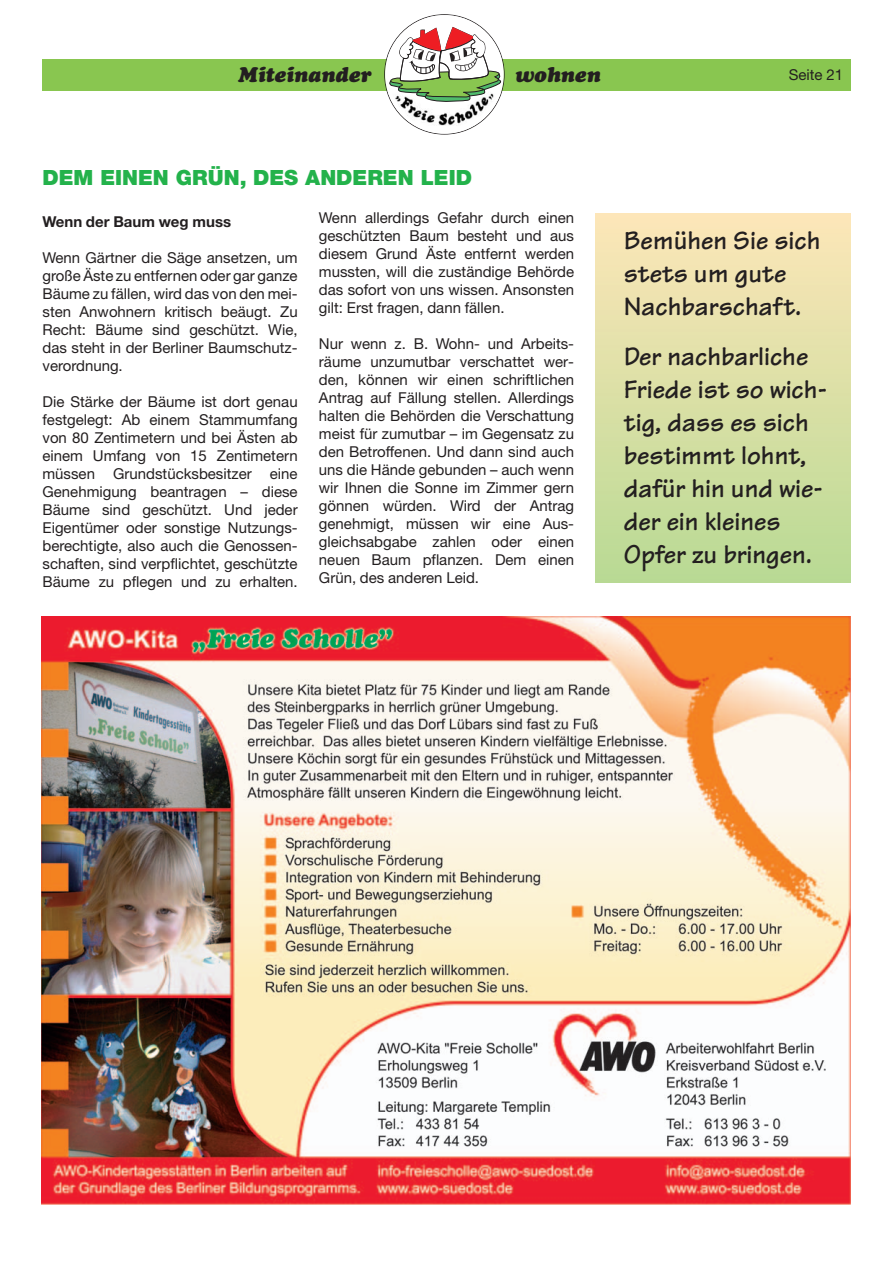
<style>
.page{position:relative;width:893px;height:1263px;background:#fff}
.page>*{position:absolute;margin:0;border:0;box-sizing:border-box;transform-origin:0 0}
.t1{font:700 27px/33px "Tekton";color:#231f20}
.t2{font:900 21px "Helvetica Neue LT Std";color:#23b24b}
.t3{font:italic 900 21px "Cooper";color:#231f20}
.t4{font:15px/18px "Helvetica Neue LT Std";color:#231f20;text-align:justify}
.t5{font:700 15px "Helvetica Neue";color:#231f20}
</style>
<div class="page">
<div style="left:43px;top:60px;width:807px;height:31px;background:#89c650"></div>
<svg style="left:384px;top:14px;width:121px;height:121px"></svg>
<img style="left:392px;top:91px;width:103px;height:36px">
<img style="left:42px;top:616px;width:808px;height:588px">
<div style="left:595px;top:214px;width:255px;height:368px;background:linear-gradient(to bottom,#fde6b8,#b8da94)"></div>
<h2 class="t3" style="left:238px;top:67px;width:135px">Miteinander</h2>
<h2 class="t3" style="left:515px;top:67px;width:87px">wohnen</h2>
<p class="t4" style="left:789px;top:68px;width:56px">Seite 21</p>
<h2 class="t2" style="left:43px;top:165px;width:431px">DEM EINEN GRÜN, DES ANDEREN LEID</h2>
<p class="t5" style="left:43px;top:216px;width:190px">Wenn der Baum weg muss</p>
<p class="t4" style="left:43px;top:250px;width:257px">Wenn Gärtner die Säge ansetzen, um große Äste zu entfernen oder gar ganze Bäume zu fällen, wird das von den mei&shy;sten Anwohnern kritisch beäugt. Zu Recht: Bäume sind geschützt. Wie, das steht in der Berliner Baumschutz&shy;verordnung.</p>
<p class="t4" style="left:43px;top:394px;width:257px">Die Stärke der Bäume ist dort genau festgelegt: Ab einem Stammumfang von 80 Zentimetern und bei Ästen ab einem Umfang von 15 Zentimetern müssen Grundstücksbesitzer eine Genehmigung beantragen – diese Bäume sind geschützt. Und jeder Eigentümer oder sonstige Nutzungs&shy;berechtigte, also auch die Genossen&shy;schaften, sind verpflichtet, geschützte Bäume zu pflegen und zu erhalten.</p>
<p class="t4" style="left:319px;top:211px;width:257px">Wenn allerdings Gefahr durch einen geschützten Baum besteht und aus diesem Grund Äste entfernt werden mussten, will die zuständige Behörde das sofort von uns wissen. Ansonsten gilt: Erst fragen, dann fällen.</p>
<p class="t4" style="left:319px;top:337px;width:257px">Nur wenn z. B. Wohn- und Arbeits&shy;räume unzumutbar verschattet wer&shy;den, können wir einen schriftlichen Antrag auf Fällung stellen. Allerdings halten die Behörden die Verschattung meist für zumutbar – im Gegensatz zu den Betroffenen. Und dann sind auch uns die Hände gebunden – auch wenn wir Ihnen die Sonne im Zimmer gern gönnen würden. Wird der Antrag genehmigt, müssen wir eine Aus&shy;gleichsabgabe zahlen oder einen neuen Baum pflanzen. Dem einen Grün, des anderen Leid.</p>
<h1 class="t1" style="left:624px;top:228px;width:198px">Bemühen Sie sich stets um gute<br>Nachbarschaft.</h1>
<h1 class="t1" style="left:624px;top:344px;width:205px">Der nachbarliche<br>Friede ist so wich&shy;tig, dass es sich bestimmt lohnt, dafür hin und wie&shy;der ein kleines<br>Opfer zu bringen.</h1>
</div>
